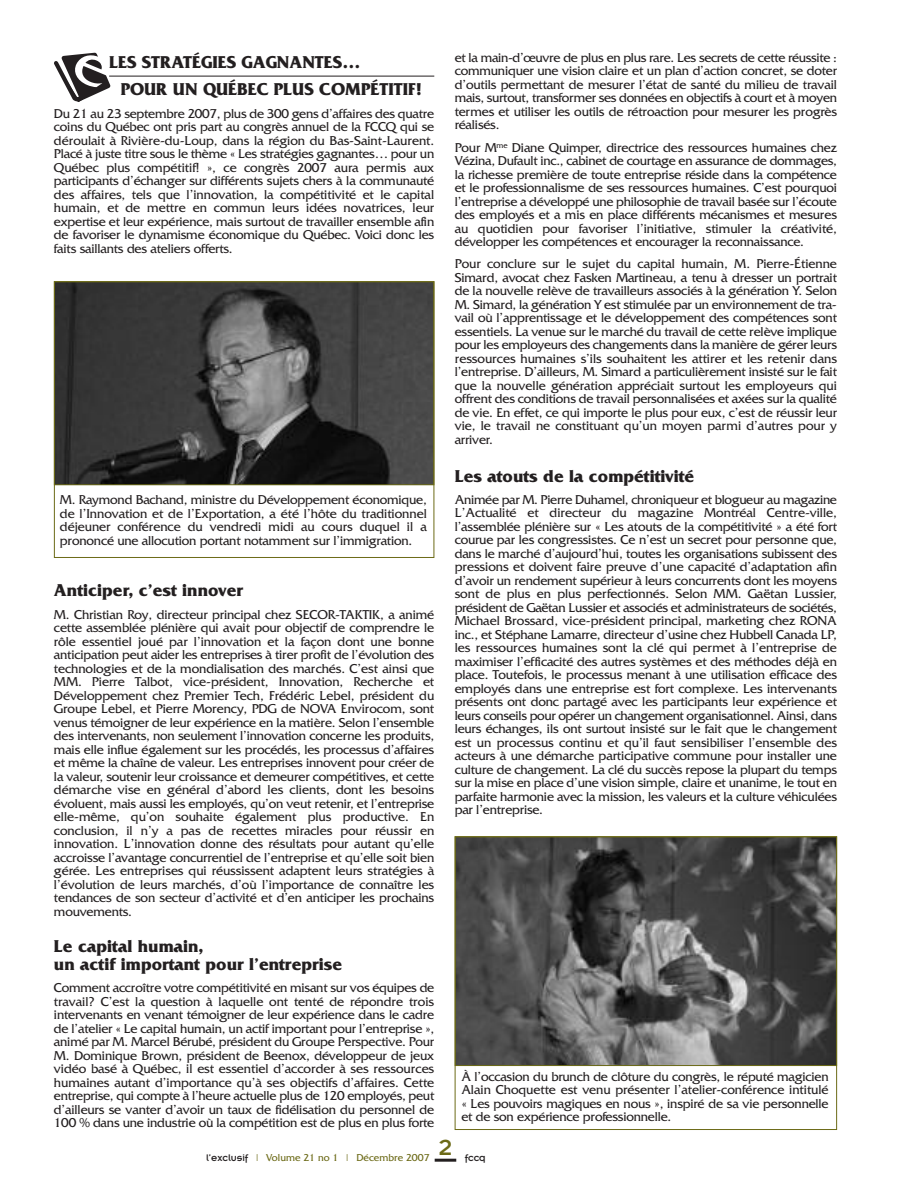
<style>
.page{position:relative;width:918px;height:1188px;background:#fff}
.page>*{position:absolute;margin:0;border:0;box-sizing:border-box;transform-origin:0 0}
.t1{font:24px "Insignia A";color:#6c6a17}
.t2{font:700 18px/27px "Friz Quadrata";color:#231f20}
.t3{font:13.5px/13.5px "Friz Quadrata";letter-spacing:-.015em;color:#231f20;text-align:justify}
.t4{font:10.5px "Friz Quadrata";color:#6c6a17}
.t5{font:10.5px "Insignia A";color:#231f20}
.s1{font-family:"Insignia A";color:#231f20}
</style>
<div class="page">
<hr style="left:109px;top:76px;width:325px;height:1px;background:#231f20">
<hr style="left:435px;top:1159px;width:21px;height:3px;background:#231f20">
<svg style="left:54px;top:52px;width:56px;height:50px"></svg>
<img style="left:56px;top:283px;width:376px;height:200px">
<div style="left:54px;top:281px;width:380px;height:277px;border:1px solid #6c6a17"></div>
<img style="left:457px;top:838px;width:378px;height:226px">
<div style="left:455px;top:836px;width:382px;height:294px;border:1px solid #6c6a17"></div>
<h2 class="t2" style="left:121px;top:48px;width:303px;text-indent:-12px">LES STRATÉGIES GAGNANTES…<br>POUR UN QUÉBEC PLUS COMPÉTITIF!</h2>
<p class="t3" style="left:54px;top:106px;width:382px">Du 21 au 23 septembre 2007, plus de 300 gens d’affaires des quatre coins du Québec ont pris part au congrès annuel de la FCCQ qui se déroulait à Rivière-du-Loup, dans la région du Bas-Saint-Laurent.<br>Placé à juste titre sous le thème « Les stratégies gagnantes… pour un Québec plus compétitif! », ce congrès 2007 aura permis aux participants d’échanger sur différents sujets chers à la communauté des affaires, tels que l’innovation, la compétitivité et le capital humain, et de mettre en commun leurs idées novatrices, leur expertise et leur expérience, mais surtout de travailler ensemble afin de favoriser le dynamisme économique du Québec. Voici donc les faits saillants des ateliers offerts.</p>
<p class="t3" style="left:60px;top:493px;width:368px">M. Raymond Bachand, ministre du Développement économique, de l’Innovation et de l’Exportation, a été l’hôte du traditionnel déjeuner conférence du vendredi midi au cours duquel il a prononcé une allocution portant notamment sur l’immigration.</p>
<h2 class="t2" style="left:54px;top:576px;width:191px">Anticiper, c’est innover</h2>
<p class="t3" style="left:54px;top:607px;width:382px">M. Christian Roy, directeur principal chez SECOR-TAKTIK, a animé cette assemblée plénière qui avait pour objectif de comprendre le rôle essentiel joué par l’innovation et la façon dont une bonne anticipation peut aider les entreprises à tirer profit de l’évolution des technologies et de la mondialisation des marchés. C’est ainsi que MM. Pierre Talbot, vice-président, Innovation, Recherche et Développement chez Premier Tech, Frédéric Lebel, président du Groupe Lebel, et Pierre Morency, PDG de NOVA Envirocom, sont venus témoigner de leur expérience en la matière. Selon l’ensemble des intervenants, non seulement l’innovation concerne les produits, mais elle influe également sur les procédés, les processus d’affaires et même la chaîne de valeur. Les entreprises innovent pour créer de la valeur, soutenir leur croissance et demeurer compétitives, et cette démarche vise en général d’abord les clients, dont les besoins évoluent, mais aussi les employés, qu’on veut retenir, et l’entreprise elle-même, qu’on souhaite également plus productive. En conclusion, il n’y a pas de recettes miracles pour réussir en innovation. L’innovation donne des résultats pour autant qu’elle accroisse l’avantage concurrentiel de l’entreprise et qu’elle soit bien gérée. Les entreprises qui réussissent adaptent leurs stratégies à l’évolution de leurs marchés, d’où l’importance de connaître les tendances de son secteur d’activité et d’en anticiper les prochains mouvements.</p>
<h2 class="t2" style="left:54px;top:937px;width:290px;line-height:18px">Le capital humain,<br>un actif important pour l’entreprise</h2>
<p class="t3" style="left:54px;top:981px;width:382px">Comment accroître votre compétitivité en misant sur vos équipes de travail? C’est la question à laquelle ont tenté de répondre trois intervenants en venant témoigner de leur expérience dans le cadre de l’atelier « Le capital humain, un actif important pour l’entreprise », animé par M. Marcel Bérubé, président du Groupe Perspective. Pour M. Dominique Brown, président de Beenox, développeur de jeux vidéo basé à Québec, il est essentiel d’accorder à ses ressources humaines autant d’importance qu’à ses objectifs d’affaires. Cette entreprise, qui compte à l’heure actuelle plus de 120 employés, peut d’ailleurs se vanter d’avoir un taux de fidélisation du personnel de 100 % dans une industrie où la compétition est de plus en plus forte</p>
<p class="t3" style="left:455px;top:50px;width:384px">et la main-d’œuvre de plus en plus rare. Les secrets de cette réussite : communiquer une vision claire et un plan d’action concret, se doter d’outils permettant de mesurer l’état de santé du milieu de travail mais, surtout, transformer ses données en objectifs à court et à moyen termes et utiliser les outils de rétroaction pour mesurer les progrès réalisés.</p>
<p class="t3" style="left:455px;top:140px;width:384px">Pour M<sup>me</sup> Diane Quimper, directrice des ressources humaines chez Vézina, Dufault inc., cabinet de courtage en assurance de dommages, la richesse première de toute entreprise réside dans la compétence et le professionnalisme de ses ressources humaines. C’est pourquoi l’entreprise a développé une philosophie de travail basée sur l’écoute des employés et a mis en place différents mécanismes et mesures au quotidien pour favoriser l’initiative, stimuler la créativité, développer les compétences et encourager la reconnaissance.</p>
<p class="t3" style="left:455px;top:257px;width:384px">Pour conclure sur le sujet du capital humain, M. Pierre-Étienne Simard, avocat chez Fasken Martineau, a tenu à dresser un portrait de la nouvelle relève de travailleurs associés à la génération Y. Selon M. Simard, la génération Y est stimulée par un environnement de tra&shy;vail où l’apprentissage et le développement des compétences sont essentiels. La venue sur le marché du travail de cette relève implique pour les employeurs des changements dans la manière de gérer leurs ressources humaines s’ils souhaitent les attirer et les retenir dans l’entreprise. D’ailleurs, M. Simard a particulièrement insisté sur le fait que la nouvelle génération appréciait surtout les employeurs qui offrent des conditions de travail personnalisées et axées sur la qualité de vie. En effet, ce qui importe le plus pour eux, c’est de réussir leur vie, le travail ne constituant qu’un moyen parmi d’autres pour y arriver.</p>
<h2 class="t2" style="left:455px;top:462px;width:241px">Les atouts de la compétitivité</h2>
<p class="t3" style="left:455px;top:493px;width:384px">Animée par M. Pierre Duhamel, chroniqueur et blogueur au magazine L’Actualité et directeur du magazine Montréal Centre-ville, l’assemblée plénière sur « Les atouts de la compétitivité » a été fort courue par les congressistes. Ce n’est un secret pour personne que, dans le marché d’aujourd’hui, toutes les organisations subissent des pressions et doivent faire preuve d’une capacité d’adaptation afin d’avoir un rendement supérieur à leurs concurrents dont les moyens sont de plus en plus perfectionnés. Selon MM. Gaëtan Lussier, président de Gaëtan Lussier et associés et administrateurs de sociétés, Michael Brossard, vice-président principal, marketing chez RONA inc., et Stéphane Lamarre, directeur d’usine chez Hubbell Canada LP, les ressources humaines sont la clé qui permet à l’entreprise de maximiser l’efficacité des autres systèmes et des méthodes déjà en place. Toutefois, le processus menant à une utilisation efficace des employés dans une entreprise est fort complexe. Les intervenants présents ont donc partagé avec les participants leur expérience et leurs conseils pour opérer un changement organisationnel. Ainsi, dans leurs échanges, ils ont surtout insisté sur le fait que le changement est un processus continu et qu’il faut sensibiliser l’ensemble des acteurs à une démarche participative commune pour installer une culture de changement. La clé du succès repose la plupart du temps sur la mise en place d’une vision simple, claire et unanime, le tout en parfaite harmonie avec la mission, les valeurs et la culture véhiculées par l’entreprise.</p>
<p class="t3" style="left:461px;top:1069px;width:369px">À l’occasion du brunch de clôture du congrès, le réputé magicien Alain Choquette est venu présenter l’atelier-conférence intitulé « Les pouvoirs magiques en nous », inspiré de sa vie personnelle et de son expérience professionnelle.</p>
<h1 class="t1" style="left:439px;top:1140px;width:15px">2</h1>
<p class="t4" style="left:206px;top:1152px;width:225px"><span class="s1">l’exclusif</span> | Volume 21 no 1 | Décembre 2007</p>
<p class="t5" style="left:465px;top:1155px;width:23px">fccq</p>
</div>
